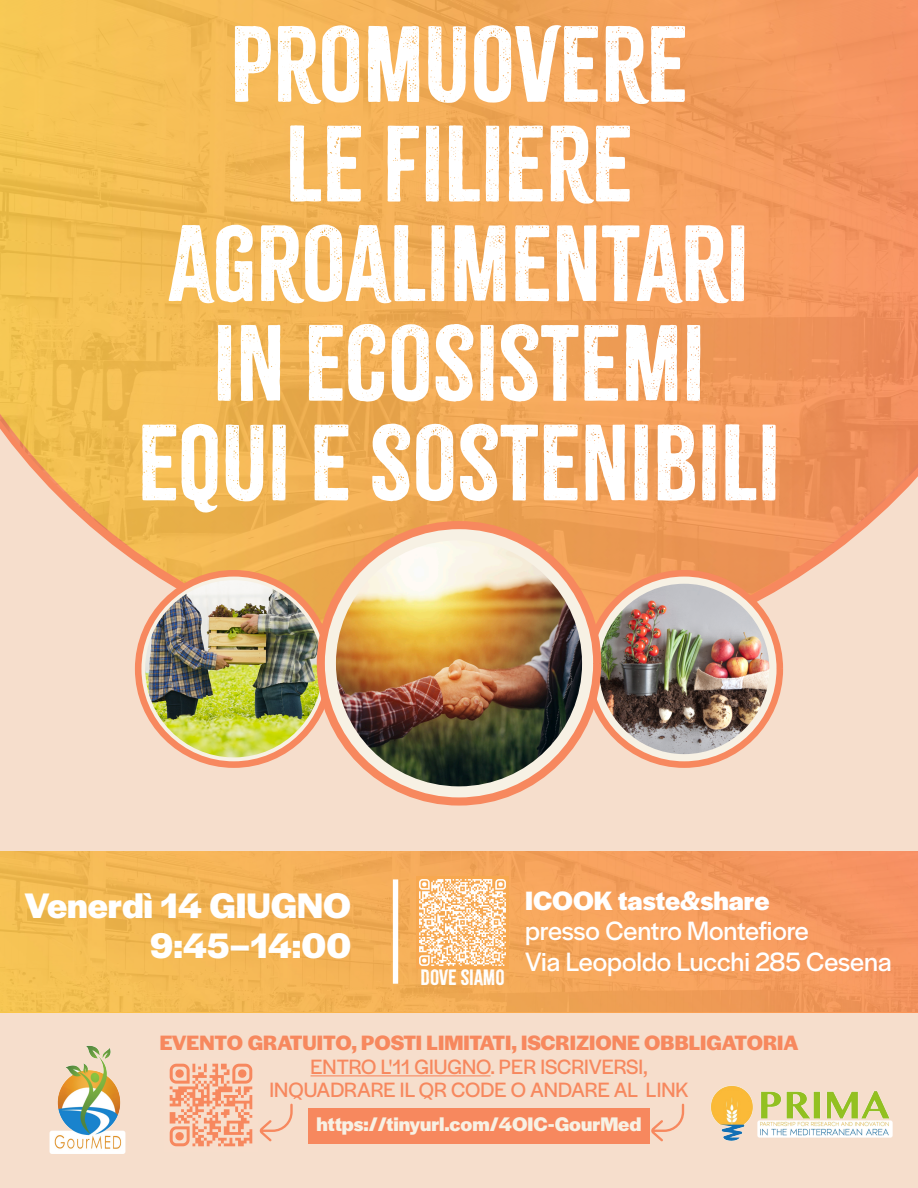
<style>
.page{position:relative;width:918px;height:1188px;background:#fff}
.page>*{position:absolute;margin:0;border:0;box-sizing:border-box;transform-origin:0 0}
.t1{font:94.95px/99.6px "Citrus Gothic";color:#fff;text-align:center}
.t2{font:700 36.9px/40.7px "Halyard Display";color:#fff;text-align:right}
.t3{font:27.6px/30.5px "Halyard Display";color:#fff}
.t4{font:700 27.6px "Halyard Display";color:#fff}
.t5{font:21.6px/23.7px "Halyard Display";color:#f7885e;text-align:center}
.t6{font:700 21.6px "Halyard Display";color:#f7885e}
.t7{font:700 20.4px "Halyard Display";color:#f7f1e4}
.t8{font:19.5px "Citrus Gothic";color:#fff}
</style>
<div class="page">
<div style="left:0;top:731px;width:918px;height:457px;background:#f6decc"></div>
<div style="left:0;top:660px;width:918px;height:71px;background:#f6decc"></div>
<img style="left:0;top:0;width:918px;height:660px">
<svg style="left:589px;top:573px;width:191px;height:192px;background:#f5d4bf"></svg>
<div style="left:585px;top:570px;width:198px;height:198px;border:7px solid #f7885e;border-radius:50%"></div>
<svg style="left:138px;top:573px;width:192px;height:192px;background:#f5c2a6"></svg>
<div style="left:135px;top:570px;width:198px;height:198px;border:7px solid #f7885e;border-radius:50%"></div>
<img style="left:599px;top:584px;width:170px;height:170px;border-radius:85px">
<img style="left:145px;top:580px;width:177px;height:177px;border-radius:88px">
<svg style="left:321px;top:525px;width:276px;height:277px;background:#f5d7c3"></svg>
<div style="left:317px;top:521px;width:284px;height:285px;border:8px solid #f7885e;border-radius:50%"></div>
<img style="left:336px;top:540px;width:246px;height:246px;border-radius:123px">
<div style="left:308px;top:1108px;width:342px;height:35px;background:#f7885e"></div>
<hr style="left:311px;top:1075px;width:180px;height:1px;background:#f7885e">
<img style="left:0;top:851px;width:918px;height:161px">
<div style="left:393px;top:879px;width:5px;height:105px;background:#fff"></div>
<img style="left:706px;top:1080px;width:192px;height:65px">
<img style="left:28px;top:1040px;width:122px;height:122px">
<img style="left:417px;top:876px;width:92px;height:93px">
<img style="left:164px;top:1058px;width:94px;height:94px">
<svg style="left:259px;top:1104px;width:34px;height:37px"></svg>
<svg style="left:651px;top:1104px;width:33px;height:37px"></svg>
<p class="t1" style="left:137px;top:16px;width:645px">PROMUOVERE<br>LE FILIERE<br>AGROALIMENTARI<br>IN ECOSISTEMI<br>EQUI E SOSTENIBILI</p>
<p class="t2" style="left:24px;top:883px;width:328px">Venerdì 14 GIUGNO<br>9:45–14:00</p>
<p class="t4" style="left:525px;top:881px;width:246px">ICOOK taste&amp;share</p>
<p class="t3" style="left:525px;top:914px;width:368px">presso Centro Montefiore<br>Via Leopoldo Lucchi 285 Cesena</p>
<p class="t8" style="left:421px;top:965px;width:86px">DOVE SIAMO</p>
<p class="t6" style="left:160px;top:1027px;width:640px">EVENTO GRATUITO, POSTI LIMITATI, ISCRIZIONE OBBLIGATORIA</p>
<p class="t5" style="left:270px;top:1054px;width:421px">ENTRO L'11 GIUGNO. PER ISCRIVERSI,<br>INQUADRARE IL QR CODE O ANDARE AL LINK</p>
<p class="t7" style="left:317px;top:1109px;width:326px">https://tinyurl.com/4OIC-GourMed</p>
</div>
